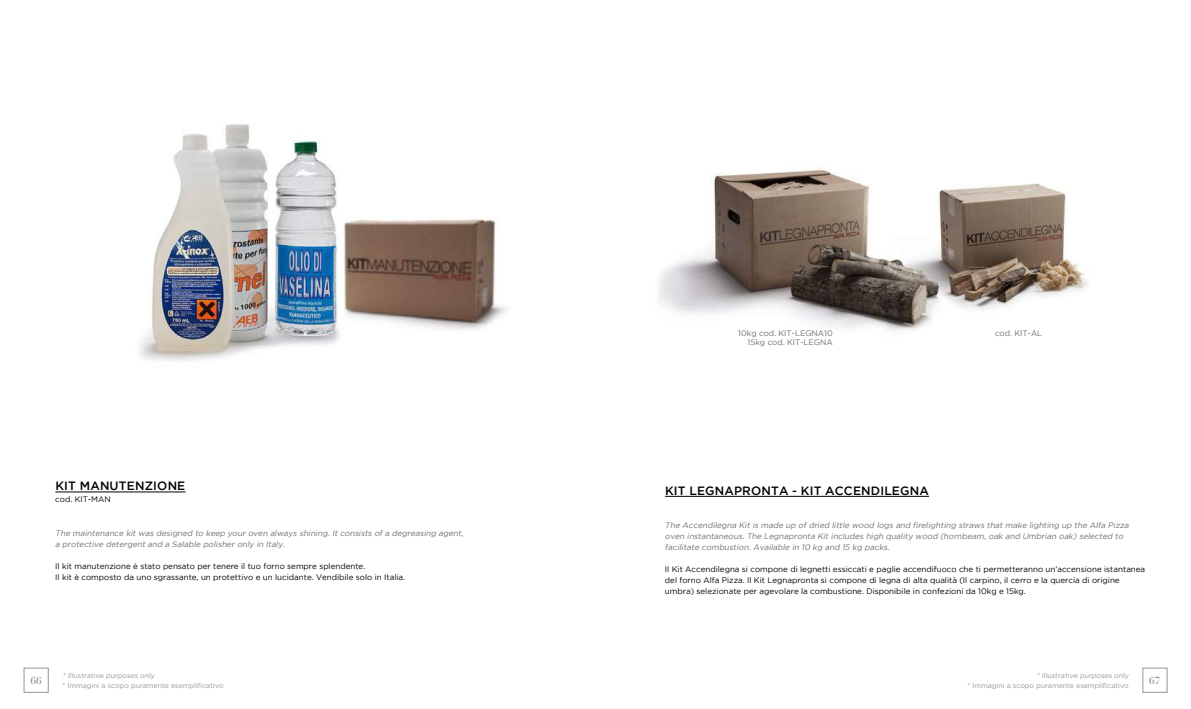
<style>
.page{position:relative;width:1191px;height:709px;background:#fff}
.page>*{position:absolute;margin:0;border:0;box-sizing:border-box;transform-origin:0 0}
.t1{font:500 12px "Gotham";letter-spacing:.015em;color:#000}
.t2{font:700 10px "Didot";color:#939598}
.t3{font:8px/11px "Gotham";color:#000}
.t4{font:italic 8px/11px "Gotham";color:#6d6e71}
.t5{font:8px/9.6px "Gotham";color:#6d6e71;text-align:right}
.t6{font:7px "Gotham";color:#939598}
.t7{font:italic 7px "Gotham";color:#939598}
</style>
<div class="page">
<div style="left:24px;top:668px;width:24px;height:24px;border:1px solid #939598"></div>
<div style="left:1142px;top:668px;width:25px;height:24px;border:1px solid #939598"></div>
<img style="left:139px;top:124px;width:368px;height:238px">
<hr style="left:55px;top:492px;width:130px;height:1px;background:#000">
<hr style="left:665px;top:496px;width:264px;height:1px;background:#000">
<img style="left:658px;top:168px;width:430px;height:163px">
<h1 class="t1" style="left:55px;top:479px;width:130px">KIT MANUTENZIONE</h1>
<p class="t3" style="left:55px;top:494px;width:57px">cod. KIT-MAN</p>
<p class="t4" style="left:55px;top:527px;width:411px">The maintenance kit was designed to keep your oven always shining. It consists of a degreasing agent, a protective detergent and a Salable polisher only in Italy.</p>
<p class="t3" style="left:55px;top:560px;width:351px">Il kit manutenzione è stato pensato per tenere il tuo forno sempre splendente.<br>Il kit è composto da uno sgrassante, un protettivo e un lucidante. Vendibile solo in Italia.</p>
<p class="t5" style="left:738px;top:328px;width:96px">10kg cod. KIT-LEGNA10<br>15kg cod. KIT-LEGNA</p>
<p class="t5" style="left:995px;top:328px;width:49px">cod. KIT-AL</p>
<h1 class="t1" style="left:665px;top:484px;width:60px">KIT LEGNAPRONTA</h1>
<h1 class="t1" style="left:792px;top:484px;width:43px">- KIT ACC</h1>
<h1 class="t1" style="left:853px;top:484px;width:17px">ENDI</h1>
<h1 class="t1" style="left:884px;top:484px;width:36px">LEGNA</h1>
<p class="t4" style="left:665px;top:519px;width:467px">The Accendilegna Kit is made up of dried little wood logs and firelighting straws that make lighting up the Alfa Pizza oven instantaneous. The Legnapronta Kit includes high quality wood (hornbeam, oak and Umbrian oak) selected to facilitate combustion. Available in 10 kg and 15 kg packs.</p>
<p class="t3" style="left:665px;top:563px;width:482px">Il Kit Accendilegna si compone di legnetti essiccati e paglie accendifuoco che ti permetteranno un’accensione istantanea del forno Alfa Pizza. Il Kit Legnapronta si compone di legna di alta qualità (Il carpino, il cerro e la quercia di origine umbra) selezionate per agevolare la combustione. Disponibile in confezioni da 10kg e 15kg.</p>
<p class="t7" style="left:62px;top:671px;width:95px">* Illustrative purposes only</p>
<p class="t6" style="left:62px;top:681px;width:163px">* Immagini a scopo puramente esemplificativo</p>
<p class="t7" style="left:1036px;top:671px;width:95px">* Illustrative purposes only</p>
<p class="t6" style="left:967px;top:681px;width:163px">* Immagini a scopo puramente esemplificativo</p>
<p class="t2" style="left:31px;top:674px;width:13px">66</p>
<p class="t2" style="left:1149px;top:674px;width:13px">67</p>
</div>
